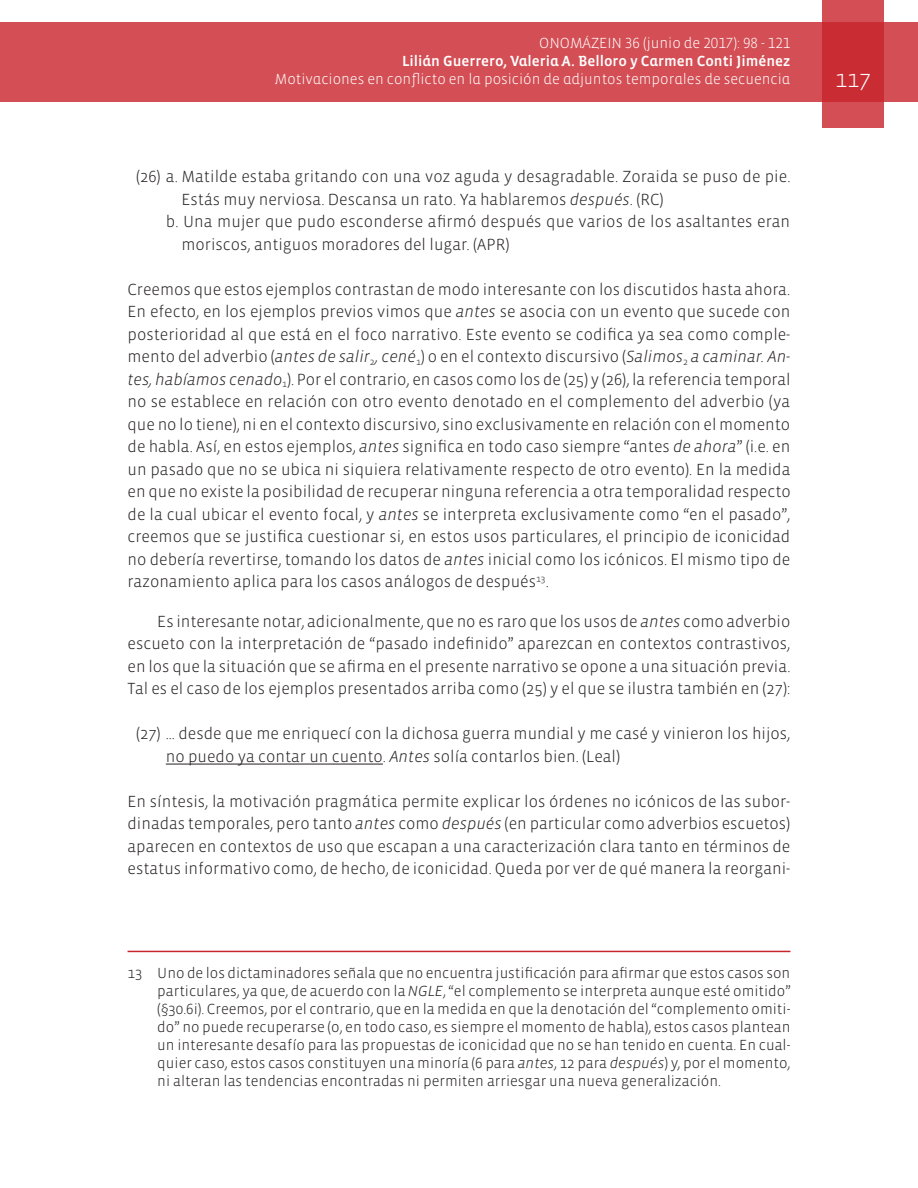
<style>
.page{position:relative;width:918px;height:1188px;background:#fff}
.page>*{position:absolute;margin:0;border:0;box-sizing:border-box;transform-origin:0 0}
.t1{font:300 24px "Vista Sans";color:#fff}
.Texto_primero{font:300 16.5px/22.5px "Vista Sans";color:#231f20;text-align:justify}
.Numeraciones{font:300 16.5px/22.5px "Vista Sans";color:#231f20}
.Textos{font:300 16.5px/22.5px "Vista Sans";color:#231f20;text-align:justify}
.Nota_al_pie{font:300 15px/18px "Vista Sans";color:#231f20;text-align:justify}
.t2{font:300 15px "Vista Sans Alt";color:#fff}
.t3{font:15px "Vista Sans Alt Med";color:#fff}
.s1{font-style:italic}
</style>
<div class="page">
<div style="left:0;top:23px;width:918px;height:79px;background:#d34f55"></div>
<svg style="left:822px;top:0;width:62px;height:128px;background:#cd393f"></svg>
<hr style="left:166px;top:764px;width:217px;height:1px;background:#231f20">
<hr style="left:128px;top:951px;width:662px;height:1px;background:#c8242b">
<p class="t2" style="left:539px;top:36px;width:253px">ONOMÁZEIN 36 (junio de 2017): 98 - 121</p>
<p class="t3" style="left:402px;top:54px;width:390px">Lilián Guerrero, Valeria A. Belloro y Carmen Conti Jiménez</p>
<p class="t2" style="left:275px;top:72px;width:517px">Motivaciones en conflicto en la posición de adjuntos temporales de secuencia</p>
<h1 class="t1" style="left:835px;top:66px;width:37px">117</h1>
<p class="Numeraciones" style="left:182px;top:166px;width:610px;text-indent:-45px">(26) a. Matilde estaba gritando con una voz aguda y desagradable. Zoraida se puso de pie.<br>Estás muy nerviosa. Descansa un rato. Ya hablaremos <span class="s1">después</span>. (RC)</p>
<p class="Numeraciones" style="left:182px;top:211px;width:610px;text-indent:-16px">b. Una mujer que pudo esconderse afirmó después que varios de los asaltantes eran moriscos, antiguos moradores del lugar. (APR)</p>
<p class="Texto_primero" style="left:128px;top:278px;width:665px">Creemos que estos ejemplos contrastan de modo interesante con los discutidos hasta ahora.<br>En efecto, en los ejemplos previos vimos que <span class="s1">antes</span> se asocia con un evento que sucede con posterioridad al que está en el foco narrativo. Este evento se codifica ya sea como comple&shy;mento del adverbio (<span class="s1">antes de salir</span><sub>2</sub><span class="s1">, cené</span><sub>1</sub>) o en el contexto discursivo (<span class="s1">Salimos</span><sub>2</sub> <span class="s1">a caminar. An&shy;tes, habíamos cenado</span><sub>1</sub>). Por el contrario, en casos como los de (25) y (26), la referencia temporal no se establece en relación con otro evento denotado en el complemento del adverbio (ya que no lo tiene), ni en el contexto discursivo, sino exclusivamente en relación con el momento de habla. Así, en estos ejemplos, <span class="s1">antes</span> significa en todo caso siempre “antes <span class="s1">de ahora</span>” (i.e. en un pasado que no se ubica ni siquiera relativamente respecto de otro evento). En la medida en que no existe la posibilidad de recuperar ninguna referencia a otra temporalidad respecto de la cual ubicar el evento focal, y <span class="s1">antes</span> se interpreta exclusivamente como “en el pasado”, creemos que se justifica cuestionar si, en estos usos particulares, el principio de iconicidad no debería revertirse, tomando los datos de <span class="s1">antes</span> inicial como los icónicos. El mismo tipo de razonamiento aplica para los casos análogos de después<sup>13</sup>.</p>
<p class="Textos" style="left:128px;top:610px;width:664px;text-indent:30px">Es interesante notar, adicionalmente, que no es raro que los usos de <span class="s1">antes</span> como adverbio escueto con la interpretación de “pasado indefinido” aparezcan en contextos contrastivos, en los que la situación que se afirma en el presente narrativo se opone a una situación previa.<br>Tal es el caso de los ejemplos presentados arriba como (25) y el que se ilustra también en (27):</p>
<p class="Numeraciones" style="left:166px;top:723px;width:626px;text-indent:-30px">(27) … desde que me enriquecí con la dichosa guerra mundial y me casé y vinieron los hijos, no puedo ya contar un cuento. <span class="s1">Antes</span> solía contarlos bien. (Leal)</p>
<p class="Texto_primero" style="left:128px;top:790px;width:664px">En síntesis, la motivación pragmática permite explicar los órdenes no icónicos de las subor&shy;dinadas temporales, pero tanto <span class="s1">antes</span> como <span class="s1">después</span> (en particular como adverbios escuetos) aparecen en contextos de uso que escapan a una caracterización clara tanto en términos de estatus informativo como, de hecho, de iconicidad. Queda por ver de qué manera la reorgani-</p>
<p class="Nota_al_pie" style="left:157px;top:964px;width:635px;text-indent:-30px">13 Uno de los dictaminadores señala que no encuentra justificación para afirmar que estos casos son particulares, ya que, de acuerdo con la <span class="s1">NGLE</span>, “el complemento se interpreta aunque esté omitido” (§30.6i). Creemos, por el contrario, que en la medida en que la denotación del “complemento omiti&shy;do” no puede recuperarse (o, en todo caso, es siempre el momento de habla), estos casos plantean un interesante desafío para las propuestas de iconicidad que no se han tenido en cuenta. En cual&shy;quier caso, estos casos constituyen una minoría (6 para <span class="s1">antes</span>, 12 para <span class="s1">después</span>) y, por el momento, ni alteran las tendencias encontradas ni permiten arriesgar una nueva generalización.</p>
</div>
